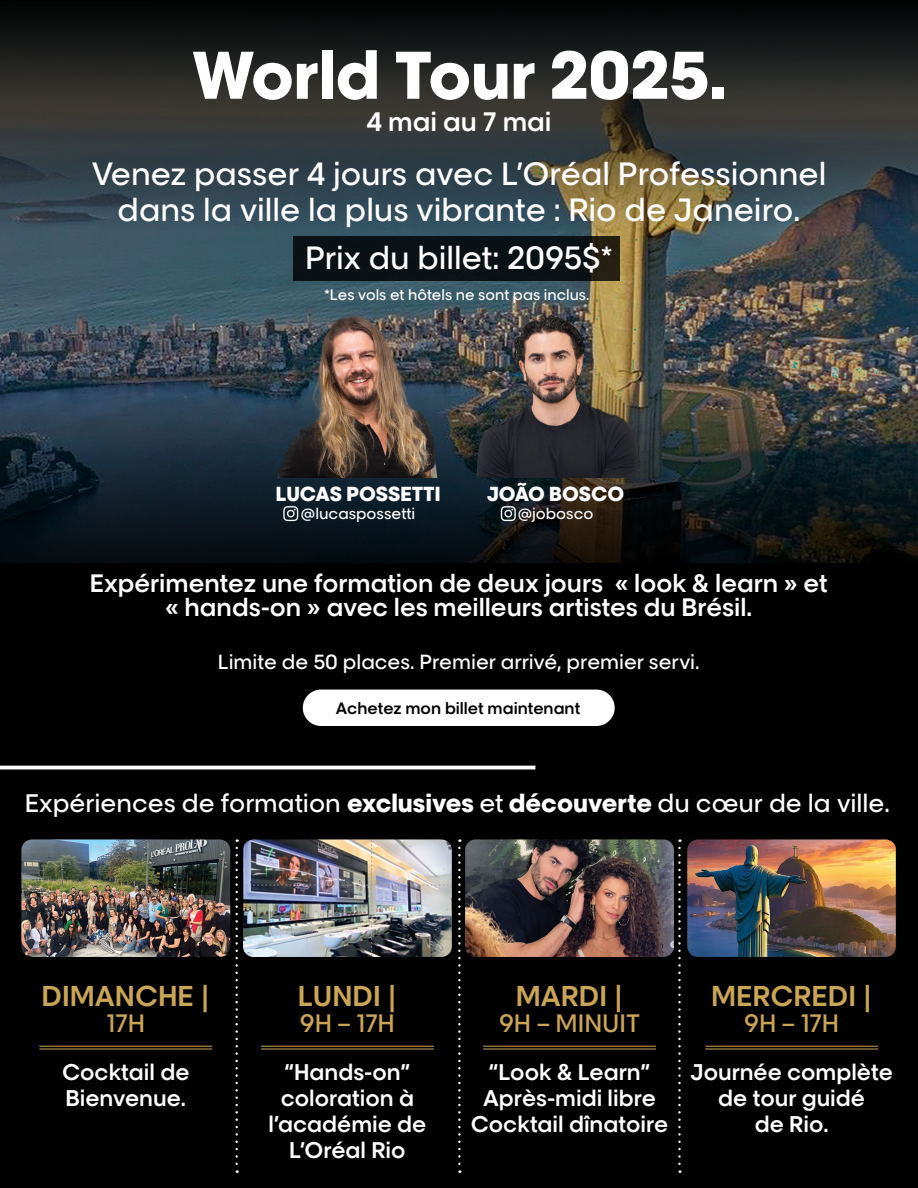
<style>
.page{position:relative;width:918px;height:1188px;background:#000}
.page>*{position:absolute;margin:0;border:0;box-sizing:border-box;transform-origin:0 0}
.t1{font:64.05px "LOREAL PRO 5 Bold";color:#fff}
.t2{font:30.6px/36.8px "LOREAL PRO 3 Medium";color:#fff;text-align:center}
.t3{font:700 27.3px "LOREAL PRO 4 Semi";color:#caa554}
.t4{font:700 25.5px "LOREAL PRO 4 Semi";color:#fff}
.t5{font:24.15px "LOREAL PRO 3 Medium";color:#fff}
.t6{font:700 24px/24.3px "LOREAL PRO 4 Semi";color:#fff;text-align:center}
.t7{font:24px "LOREAL PRO 3 Medium";color:#caa554}
.t8{font:700 21.6px/26px "LOREAL PRO 4 Semi";color:#fff;text-align:center}
.t9{font:19.5px "LOREAL PRO 3 Medium";color:#fff}
.t10{font:19.35px "LOREAL PRO 5 Bold";color:#fff}
.t11{font:700 15.75px "LOREAL PRO 4 Semi";color:#000}
.t12{font:15px "LOREAL PRO 3 Medium";color:#fff}
.t13{font:14.4px "LOREAL PRO 3 Medium";color:#fff}
.s1{font-family:"LOREAL PRO 5 Bold"}
</style>
<div class="page">
<img style="left:0;top:269px;width:918px;height:77px">
<svg style="left:0;top:346px;width:918px;height:217px;background:#1f282e"></svg>
<svg style="left:0;top:17px;width:918px;height:252px;background:#323939"></svg>
<hr style="left:0;top:766px;width:535px;height:3px;background:#fff">
<svg style="left:235px;top:848px;width:3px;height:325px"></svg>
<svg style="left:458px;top:848px;width:3px;height:325px"></svg>
<svg style="left:678px;top:848px;width:3px;height:325px"></svg>
<img style="left:243px;top:839px;width:209px;height:118px">
<img style="left:465px;top:839px;width:209px;height:118px">
<hr style="left:705px;top:1046px;width:173px;height:1px;background:#caa554">
<hr style="left:705px;top:1049px;width:173px;height:1px;background:#caa554">
<hr style="left:483px;top:1046px;width:173px;height:1px;background:#caa554">
<hr style="left:483px;top:1049px;width:173px;height:1px;background:#caa554">
<hr style="left:261px;top:1046px;width:173px;height:1px;background:#caa554">
<hr style="left:261px;top:1049px;width:173px;height:1px;background:#caa554">
<hr style="left:39px;top:1046px;width:173px;height:1px;background:#caa554">
<hr style="left:39px;top:1049px;width:173px;height:1px;background:#caa554">
<div style="left:303px;top:690px;width:312px;height:36px;background:#fff;border-radius:18px"></div>
<img style="left:21px;top:839px;width:209px;height:118px">
<img style="left:687px;top:839px;width:209px;height:118px">
<svg style="left:294px;top:236px;width:326px;height:44px;background:#0c1213"></svg>
<img style="left:274px;top:310px;width:168px;height:167px">
<img style="left:460px;top:313px;width:191px;height:164px">
<svg style="left:283px;top:506px;width:15px;height:15px"></svg>
<svg style="left:501px;top:506px;width:15px;height:15px"></svg>
<h1 class="t1" style="left:192px;top:26px;width:536px">World Tour 2025.</h1>
<p class="t4" style="left:366px;top:102px;width:187px">4 mai au 7 mai</p>
<h2 class="t2" style="left:92px;top:153px;width:736px">Venez passer 4 jours avec L’Oréal Professionnel dans la ville la plus vibrante : Rio de Janeiro.</h2>
<h2 class="t2" style="left:305px;top:237px;width:309px">Prix du billet: 2095$*</h2>
<p class="t13" style="left:324px;top:284px;width:267px">*Les vols et hôtels ne sont pas inclus.</p>
<p class="t10" style="left:276px;top:479px;width:166px">LUCAS POSSETTI</p>
<p class="t12" style="left:301px;top:502px;width:116px">@lucaspossetti</p>
<p class="t10" style="left:487px;top:479px;width:139px">JOÃO BOSCO</p>
<p class="t12" style="left:518px;top:502px;width:77px">@jobosco</p>
<p class="t6" style="left:90px;top:570px;width:739px">Expérimentez une formation de deux jours « look &amp; learn » et « hands-on » avec les meilleurs artistes du Brésil.</p>
<p class="t9" style="left:218px;top:647px;width:483px">Limite de 50 places. Premier arrivé, premier servi.</p>
<p class="t11" style="left:336px;top:696px;width:246px">Achetez mon billet maintenant</p>
<p class="t5" style="left:25px;top:786px;width:867px">Expériences de formation <span class="s1">exclusives</span> et <span class="s1">découverte</span> du cœur de la ville.</p>
<p class="t3" style="left:42px;top:975px;width:170px">DIMANCHE |</p>
<p class="t7" style="left:107px;top:1005px;width:40px">17H</p>
<p class="t8" style="left:62px;top:1058px;width:129px;text-align:left">Cocktail de<br>Bienvenue.</p>
<p class="t8" style="left:269px;top:1058px;width:159px">“Hands-on” coloration à l’académie de<br>L’Oréal Rio</p>
<p class="t8" style="left:471px;top:1058px;width:199px">“Look &amp; Learn”<br>Après-midi libre<br>Cocktail dînatoire</p>
<p class="t8" style="left:691px;top:1058px;width:204px">Journée complète de tour guidé<br>de Rio.</p>
<p class="t3" style="left:298px;top:975px;width:101px">LUNDI |</p>
<p class="t7" style="left:300px;top:1005px;width:97px">9H – 17H</p>
<p class="t3" style="left:516px;top:975px;width:109px">MARDI |</p>
<p class="t7" style="left:499px;top:1005px;width:143px">9H – MINUIT</p>
<p class="t3" style="left:711px;top:975px;width:163px">MERCREDI |</p>
<p class="t7" style="left:744px;top:1005px;width:97px">9H – 17H</p>
</div>
